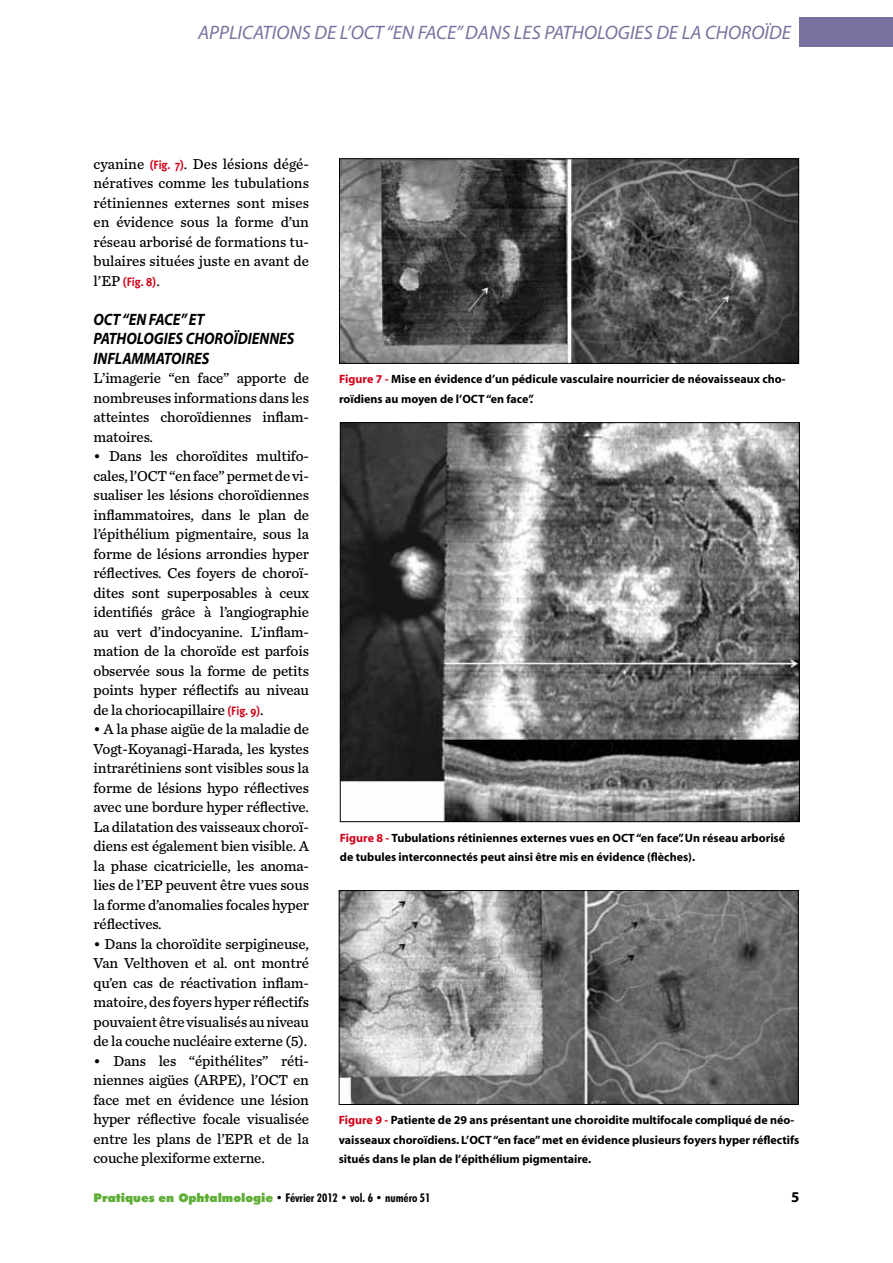
<style>
.page{position:relative;width:893px;height:1263px;background:#fff}
.page>*{position:absolute;margin:0;border:0;box-sizing:border-box;transform-origin:0 0}
.t1{font:italic 19.5px "Myriad";letter-spacing:.03em;color:#7b71a0}
.t2{font:italic 700 16.5px/19.5px "Myriad";letter-spacing:-.005em;color:#000;scale:.9 1}
.t3{font:15px/19.5px "Chronicle Text G4";letter-spacing:-.01em;color:#000;text-align:justify}
.t4{font:700 15px "Myriad";color:#000}
.t5{font:700 12px/19.5px "Myriad";color:#000}
.t6{font:700 condensed 12px "Futura BT";letter-spacing:-.005em;color:#000}
.t7{font:700 12px "Meta Plus";color:#d10019;scale:.9 1}
.s1{font-family:"Meta Plus";font-weight:700;font-size:12px;color:#d10019}
.s2{font-family:"Chronicle Text G4";font-weight:400;font-size:15px;color:#000}
.s3{color:#d10019}
.s4{font-weight:900;font-stretch:normal;color:#5eae37}
</style>
<div class="page">
<div style="left:799px;top:17px;width:94px;height:30px;background:#7b71a0"></div>
<img style="left:341px;top:160px;width:456px;height:202px">
<div style="left:339px;top:158px;width:460px;height:206px;border:1px solid #000"></div>
<img style="left:342px;top:424px;width:456px;height:396px">
<img style="left:341px;top:892px;width:456px;height:211px">
<div style="left:339px;top:890px;width:460px;height:215px;border:1px solid #000"></div>
<h1 class="t1" style="left:198px;top:23px;width:543px">APPLICATIONS DE L’OCT “EN FA CE” DANS LES PATHOLOGIES DE LA CHORO</h1>
<h1 class="t1" style="left:765px;top:23px;width:27px">ÏDE</h1>
<p class="t3" style="left:94px;top:153px;width:217px">cyanine <span class="s1">(Fig. 7)</span>. Des lésions dégé&shy;nératives comme les tubulations rétiniennes externes sont mises en évidence sous la forme d’un réseau arborisé de formations tu&shy;bulaires situées juste en avant de</p>
<p class="t7" style="left:94px;top:275px;width:75px"><span class="s2">l’EP</span> (Fig. 8)<span class="s2">.</span></p>
<p class="t2" style="left:94px;top:310px;width:223px">OCT “EN FACE” ET<br>PATHOLOGIES CHOROÏDIENNES<br>INFLAMMATOIRES</p>
<p class="t3" style="left:94px;top:368px;width:217px">L’imagerie “en face” apporte de nombreuses informations dans les atteintes choroïdiennes inflam&shy;matoires.</p>
<p class="t3" style="left:94px;top:446px;width:217px">• Dans les choroïdites multifo&shy;cales, l’OCT “en face” permet de vi&shy;sualiser les lésions choroïdiennes inflammatoires, dans le plan de l’épithélium pigmentaire, sous la forme de lésions arrondies hyper réflectives. Ces foyers de choroï&shy;dites sont superposables à ceux identifiés grâce à l’angiographie au vert d’indocyanine. L’inflam&shy;mation de la choroïde est parfois observée sous la forme de petits points hyper réflectifs au niveau de la choriocapillaire <span class="s1">(Fig. 9)</span>.</p>
<p class="t3" style="left:94px;top:719px;width:217px">• A la phase aigüe de la maladie de Vogt-Koyanagi-Harada, les kystes intrarétiniens sont visibles sous la forme de lésions hypo réflectives avec une bordure hyper réflective.<br>La dilatation des vaisseaux choroï&shy;diens est également bien visible. A la phase cicatricielle, les anoma&shy;lies de l’EP peuvent être vues sous la forme d’anomalies focales hyper réflectives.</p>
<p class="t3" style="left:94px;top:933px;width:217px">• Dans la choroïdite serpigineuse, Van Velthoven et al. ont montré qu’en cas de réactivation inflam&shy;matoire, des foyers hyper réflectifs pouvaient être visualisés au niveau de la couche nucléaire externe (5).</p>
<p class="t3" style="left:94px;top:1050px;width:217px">• Dans les “épithélites” réti&shy;niennes aigües (ARPE), l’OCT en face met en évidence une lésion hyper réflective focale visualisée entre les plans de l’EPR et de la couche plexiforme externe.</p>
<p class="t5" style="left:339px;top:370px;width:448px"><span class="s3">Figure 7 -</span> Mise en évidence d’un pédicule vasculaire nourricier de néovaisseaux cho&shy;roïdiens au moyen de l’OCT “en face”.</p>
<p class="t5" style="left:340px;top:828px;width:447px"><span class="s3">Figure 8 -</span> Tubulations rétiniennes externes vues en OCT “en face”. Un réseau arborisé de tubules interconnectés peut ainsi être mis en évidence (flèches).</p>
<p class="t5" style="left:339px;top:1111px;width:462px"><span class="s3">Figure 9 -</span> Patiente de 29 ans présentant une choroidite multifocale compliqué de néo&shy;vaisseaux choroïdiens. L’OCT “en face” met en évidence plusieurs foyers hyper réflectifs situés dans le plan de l’épithélium pigmentaire.</p>
<p class="t6" style="left:94px;top:1191px;width:338px"><span class="s4">Pratiques en Ophtalmologie</span> • Février 2012 • vol. 6 • numéro 51</p>
<p class="t4" style="left:791px;top:1189px;width:10px">5</p>
</div>
